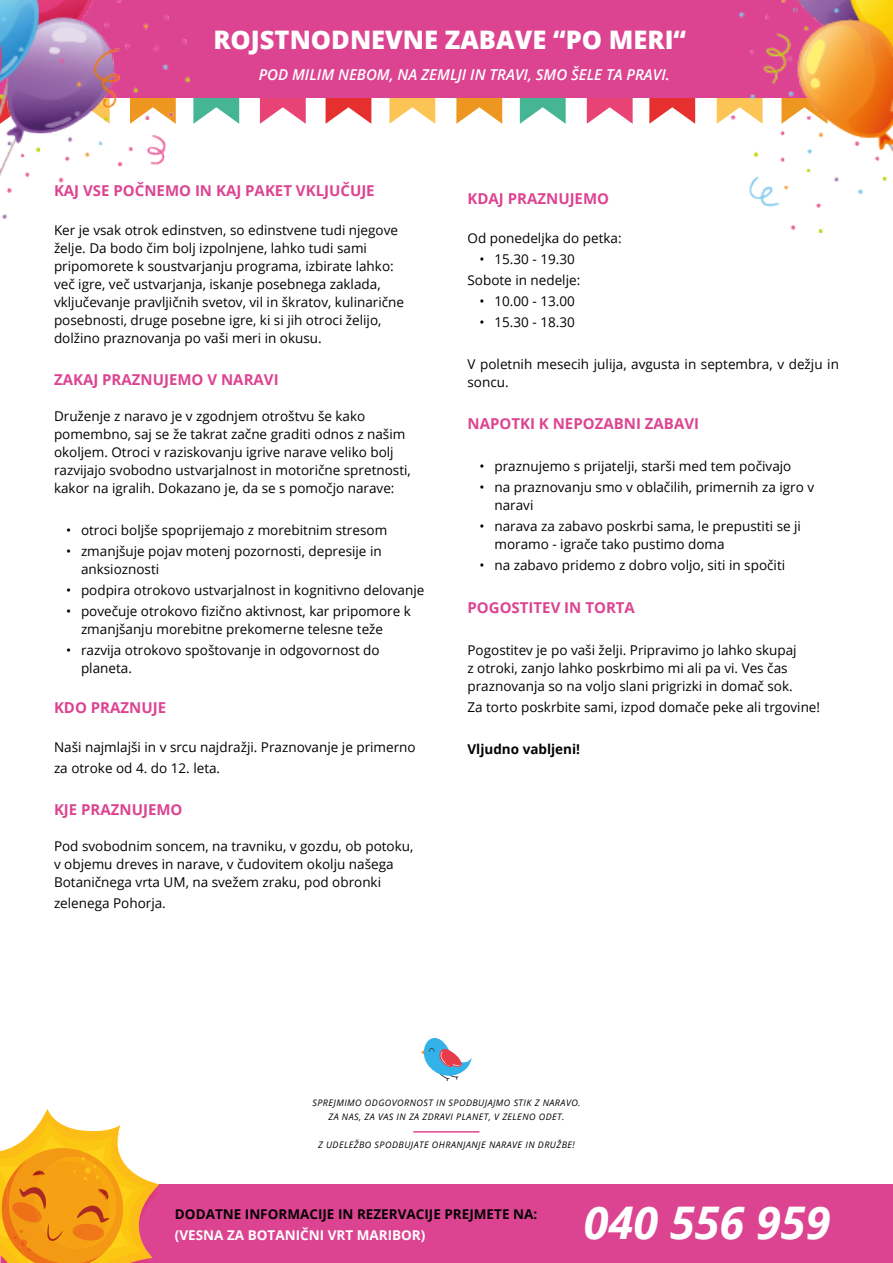
<style>
.page{position:relative;width:893px;height:1263px;background:#fff}
.page>*{position:absolute;margin:0;border:0;box-sizing:border-box;transform-origin:0 0}
.telefonska{font:italic 700 45px "Open Sans";color:#fff}
.glavni_naslov{font:800 25.5px "Open Sans";color:#fff}
.navadno{font:700 15px "Open Sans";color:#dc4491}
.slogan{font:italic 600 15px "Open Sans";color:#fff}
.glavni_naslov-2{font:700 15px "Open Sans";color:#dc4491}
.navadno-2{font:13.5px/18px "Open Sans";color:#020203}
.navadno-3{font:700 13.5px "Open Sans";color:#020203}
.navadno-4{font:700 13.5px "Open Sans";color:#fff}
.slogan_noga{font:italic 9px "Open Sans";letter-spacing:.05em;color:#020203}
</style>
<div class="page">
<svg style="left:717px;top:97px;width:14px;height:27px"></svg>
<svg style="left:649px;top:97px;width:46px;height:27px"></svg>
<svg style="left:587px;top:97px;width:46px;height:27px"></svg>
<svg style="left:520px;top:97px;width:46px;height:27px"></svg>
<svg style="left:456px;top:97px;width:46px;height:27px"></svg>
<svg style="left:389px;top:97px;width:46px;height:27px"></svg>
<svg style="left:326px;top:97px;width:45px;height:27px"></svg>
<svg style="left:260px;top:97px;width:46px;height:27px"></svg>
<svg style="left:193px;top:97px;width:46px;height:27px"></svg>
<div style="left:1px;top:0;width:891px;height:97px;background:#dc4491"></div>
<div style="left:1px;top:1184px;width:892px;height:79px;background:#dc4491"></div>
<svg style="left:0;top:1109px;width:159px;height:154px"></svg>
<img style="left:0;top:0;width:191px;height:220px">
<img style="left:731px;top:0;width:162px;height:234px">
<hr style="left:413px;top:1131px;width:66px;height:1px;background:#dc4491">
<svg style="left:421px;top:1038px;width:51px;height:43px"></svg>
<p class="glavni_naslov" style="left:213px;top:20px;width:474px">ROJSTNODNEVNE ZABAVE “PO MERI“</p>
<p class="slogan" style="left:259px;top:64px;width:413px">POD MILIM NEBOM, NA ZEMLJI IN TRAVI, SMO ŠELE TA PRAVI.</p>
<p class="navadno" style="left:54px;top:180px;width:322px">KAJ VSE POČNEMO IN KAJ PAKET VKLJUČUJE</p>
<p class="navadno-2" style="left:54px;top:221px;width:352px">Ker je vsak otrok edinstven, so edinstvene tudi njegove želje. Da bodo čim bolj izpolnjene, lahko tudi sami pripomorete k soustvarjanju programa, izbirate lahko: več igre, več ustvarjanja, iskanje posebnega zaklada, vključevanje pravljičnih svetov, vil in škratov, kulinarične posebnosti, druge posebne igre, ki si jih otroci želijo, dolžino praznovanja po vaši meri in okusu.</p>
<p class="glavni_naslov-2" style="left:54px;top:369px;width:226px">ZAKAJ PRAZNUJEMO V NARAVI</p>
<p class="navadno-2" style="left:54px;top:407px;width:358px">Druženje z naravo je v zgodnjem otroštvu še kako pomembno, saj se že takrat začne graditi odnos z našim okoljem. Otroci v raziskovanju igrive narave veliko bolj razvijajo svobodno ustvarjalnost in motorične spretnosti, kakor na igralih. Dokazano je, da se s pomočjo narave:</p>
<p class="navadno-2" style="left:66px;top:521px;width:323px">• otroci boljše spoprijemajo z morebitnim stresom</p>
<p class="navadno-2" style="left:81px;top:542px;width:302px;text-indent:-15px">• zmanjšuje pojav motenj pozornosti, depresije in anksioznosti</p>
<p class="navadno-2" style="left:66px;top:581px;width:360px">• podpira otrokovo ustvarjalnost in kognitivno delovanje</p>
<p class="navadno-2" style="left:81px;top:602px;width:331px;text-indent:-15px">• povečuje otrokovo fizično aktivnost, kar pripomore k zmanjšanju morebitne prekomerne telesne teže</p>
<p class="navadno-2" style="left:81px;top:641px;width:300px;text-indent:-15px">• razvija otrokovo spoštovanje in odgovornost do planeta.</p>
<p class="navadno" style="left:54px;top:697px;width:114px">KDO PRAZNUJE</p>
<p class="navadno-2" style="left:54px;top:738px;width:363px">Naši najmlajši in v srcu najdražji. Praznovanje je primerno</p>
<p class="navadno-2" style="left:54px;top:759px;width:168px">za otroke od 4. do 12. leta.</p>
<p class="navadno" style="left:54px;top:799px;width:130px">KJE PRAZNUJEMO</p>
<p class="navadno-2" style="left:54px;top:837px;width:361px">Pod svobodnim soncem, na travniku, v gozdu, ob potoku, v objemu dreves in narave, v čudovitem okolju našega<br>Botaničnega vrta UM, na svežem zraku, pod obronki</p>
<p class="navadno-2" style="left:54px;top:894px;width:113px">zelenega Pohorja.</p>
<p class="navadno" style="left:467px;top:188px;width:143px">KDAJ PRAZNUJEMO</p>
<p class="navadno-2" style="left:467px;top:229px;width:156px">Od ponedeljka do petka:</p>
<p class="navadno-2" style="left:479px;top:250px;width:97px">• 15.30 - 19.30</p>
<p class="navadno-2" style="left:467px;top:271px;width:114px">Sobote in nedelje:</p>
<p class="navadno-2" style="left:479px;top:292px;width:97px">• 10.00 - 13.00</p>
<p class="navadno-2" style="left:479px;top:313px;width:97px">• 15.30 - 18.30</p>
<p class="navadno-2" style="left:467px;top:355px;width:373px">V poletnih mesecih julija, avgusta in septembra, v dežju in soncu.</p>
<p class="navadno" style="left:467px;top:413px;width:233px">NAPOTKI K NEPOZABNI ZABAVI</p>
<p class="navadno-2" style="left:479px;top:457px;width:313px">• praznujemo s prijatelji, starši med tem počivajo</p>
<p class="navadno-2" style="left:494px;top:478px;width:321px;text-indent:-15px">• na praznovanju smo v oblačilih, primernih za igro v naravi</p>
<p class="navadno-2" style="left:494px;top:517px;width:308px;text-indent:-15px">• narava za zabavo poskrbi sama, le prepustiti se ji moramo - igrače tako pustimo doma</p>
<p class="navadno-2" style="left:479px;top:556px;width:307px">• na zabavo pridemo z dobro voljo, siti in spočiti</p>
<p class="navadno" style="left:467px;top:596px;width:169px">POGOSTITEV IN TORTA</p>
<p class="navadno-2" style="left:467px;top:640px;width:331px">Pogostitev je po vaši želji. Pripravimo jo lahko skupaj z otroki, zanjo lahko poskrbimo mi ali pa vi. Ves čas praznovanja so na voljo slani prigrizki in domač sok.</p>
<p class="navadno-2" style="left:467px;top:697px;width:354px">Za torto poskrbite sami, izpod domače peke ali trgovine!</p>
<p class="navadno-3" style="left:467px;top:739px;width:114px">Vljudno vabljeni!</p>
<p class="slogan_noga" style="left:312px;top:1097px;width:270px">SPREJMIMO ODGOVORNOST IN SPODBUJAJMO STIK Z NARAVO.</p>
<p class="slogan_noga" style="left:328px;top:1111px;width:237px">ZA NAS, ZA VAS IN ZA ZDRAVI PLANET, V ZELENO ODET.</p>
<p class="slogan_noga" style="left:318px;top:1138px;width:258px">Z UDELEŽBO SPODBUJATE OHRANJANJE NARAVE IN DRUŽBE!</p>
<p class="navadno-3" style="left:175px;top:1205px;width:364px">DODATNE INFORMACIJE IN REZERVACIJE PREJMETE NA:</p>
<p class="navadno-4" style="left:175px;top:1226px;width:252px">(VESNA ZA BOTANIČNI VRT MARIBOR)</p>
<p class="telefonska" style="left:584px;top:1191px;width:248px">040 556 959</p>
</div>
